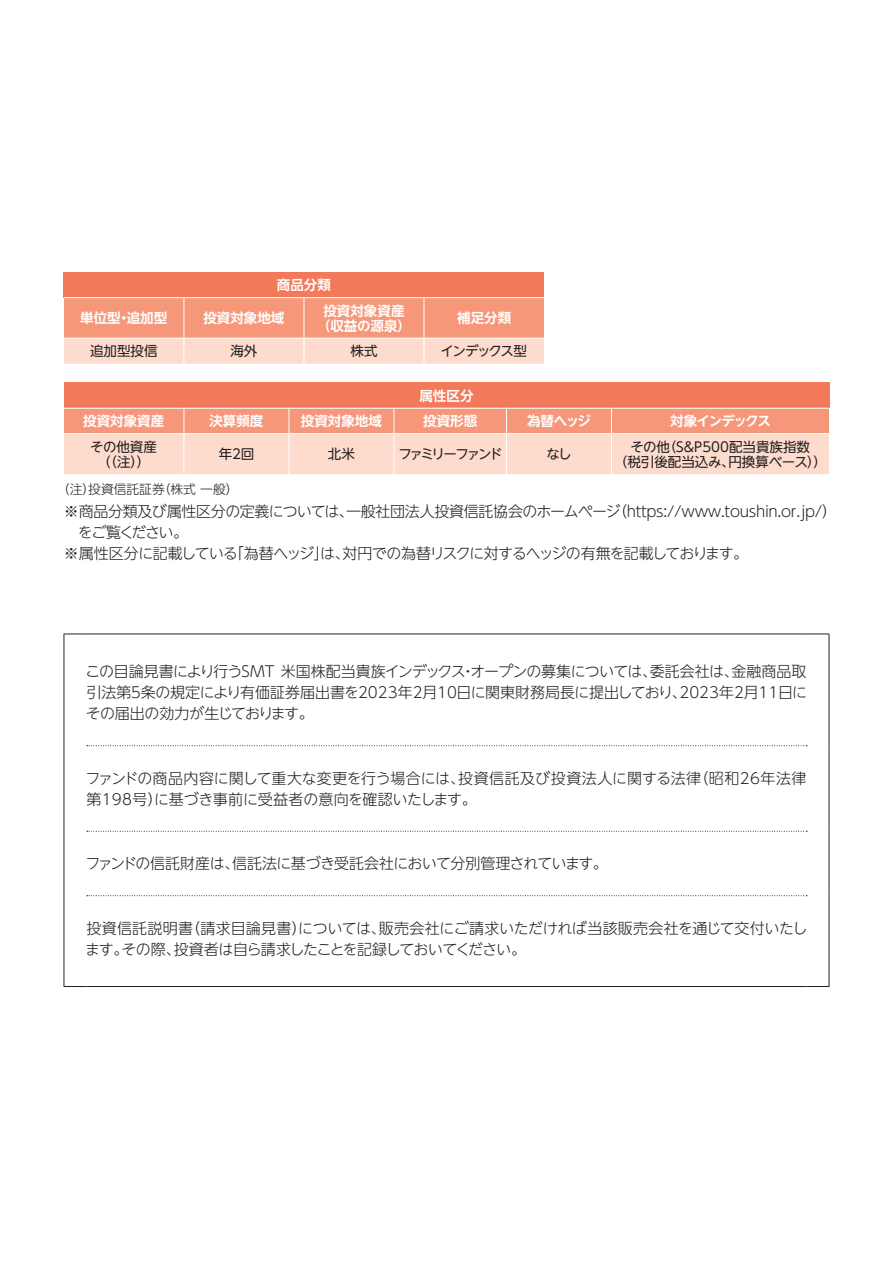
<style>
.page{position:relative;width:893px;height:1263px;background:#fff}
.page>*{position:absolute;margin:0;border:0;box-sizing:border-box;transform-origin:0 0}
.t1{font:300 15px/21px "UD Shin Go NT Pro";letter-spacing:-.02em;color:#231f20;text-align:justify}
.t2{font:300 15px/21px "UD Shin Go NT Pro";letter-spacing:.005em;color:#231f20}
.t3{font:300 15px "UD Shin Go NT Pro";letter-spacing:-.065em;color:#231f20}
.t4{font:300 15px "UD Shin Go NT Pro";letter-spacing:-.04em;color:#231f20}
.t5{font:300 15px "UD Shin Go NT Pro";letter-spacing:-.11em;color:#231f20}
.t6{font:700 13.5px/15px "UD Shin Go NT Pro De";color:#fff;text-align:center}
.t7{font:13.5px/15px "UD Shin Go NT Pro";color:#231f20;text-align:center}
.t8{font:13.5px "UD Shin Go NT Pro";letter-spacing:-.175em;color:#231f20}
.t9{font:700 13.5px "UD Shin Go NT Pro De";letter-spacing:-.08em;color:#fff}
.t10{font:13.5px "UD Shin Go NT Pro";letter-spacing:-.1em;color:#231f20}
.t11{font:300 12.75px "UD Shin Go NT Pro";color:#231f20}
</style>
<div class="page">
<div style="left:64px;top:272px;width:480px;height:26px;background:#f3795b"></div>
<hr style="left:64px;top:297px;width:120px;height:1px;background:#fff">
<hr style="left:184px;top:297px;width:120px;height:1px;background:#fff">
<hr style="left:304px;top:297px;width:120px;height:1px;background:#fff">
<hr style="left:424px;top:297px;width:120px;height:1px;background:#fff">
<svg style="left:64px;top:298px;width:480px;height:66px;background:#f8b39d"></svg>
<div style="left:64px;top:383px;width:765px;height:25px;background:#f3795b"></div>
<svg style="left:64px;top:408px;width:765px;height:66px;background:#fac3af"></svg>
<hr style="left:64px;top:433px;width:120px;height:1px;background:#fff">
<hr style="left:184px;top:433px;width:105px;height:1px;background:#fff">
<hr style="left:184px;top:434px;width:1px;height:40px;background:#fff">
<hr style="left:289px;top:433px;width:105px;height:1px;background:#fff">
<hr style="left:289px;top:434px;width:1px;height:40px;background:#fff">
<hr style="left:394px;top:433px;width:112px;height:1px;background:#fff">
<hr style="left:394px;top:434px;width:1px;height:40px;background:#fff">
<hr style="left:506px;top:433px;width:105px;height:1px;background:#fff">
<hr style="left:506px;top:434px;width:1px;height:40px;background:#fff">
<hr style="left:611px;top:433px;width:218px;height:1px;background:#fff">
<hr style="left:611px;top:434px;width:1px;height:40px;background:#fff">
<svg style="left:87px;top:745px;width:720px;height:1px"></svg>
<svg style="left:87px;top:831px;width:720px;height:1px"></svg>
<svg style="left:87px;top:895px;width:720px;height:1px"></svg>
<svg style="left:65px;top:634px;width:21px;height:1px"></svg>
<hr style="left:64px;top:634px;width:1px;height:112px;background:#231f20">
<hr style="left:86px;top:634px;width:720px;height:1px;background:#231f20">
<svg style="left:806px;top:634px;width:23px;height:1px"></svg>
<hr style="left:829px;top:634px;width:1px;height:112px;background:#231f20">
<hr style="left:64px;top:746px;width:1px;height:85px;background:#231f20">
<hr style="left:829px;top:746px;width:1px;height:85px;background:#231f20">
<hr style="left:64px;top:831px;width:1px;height:65px;background:#231f20">
<hr style="left:829px;top:831px;width:1px;height:65px;background:#231f20">
<hr style="left:64px;top:896px;width:1px;height:90px;background:#231f20">
<hr style="left:829px;top:896px;width:1px;height:90px;background:#231f20">
<svg style="left:64px;top:986px;width:22px;height:1px"></svg>
<hr style="left:86px;top:986px;width:720px;height:1px;background:#231f20">
<svg style="left:806px;top:986px;width:23px;height:1px"></svg>
<p class="t6" style="left:277px;top:277px;width:55px">商品分類</p>
<p class="t6" style="left:80px;top:310px;width:88px">単位型・追加型</p>
<p class="t6" style="left:203px;top:310px;width:82px">投資対象地域</p>
<p class="t6" style="left:317px;top:302px;width:96px">投資対象資産（収益の源泉）</p>
<p class="t6" style="left:457px;top:310px;width:55px">補足分類</p>
<p class="t7" style="left:90px;top:343px;width:69px">追加型投信</p>
<p class="t7" style="left:230px;top:343px;width:28px">海外</p>
<p class="t7" style="left:350px;top:343px;width:28px">株式</p>
<p class="t10" style="left:441px;top:340px;width:88px">インデックス型</p>
<p class="t6" style="left:419px;top:388px;width:55px">属性区分</p>
<p class="t6" style="left:83px;top:413px;width:82px">投資対象資産</p>
<p class="t6" style="left:209px;top:413px;width:55px">決算頻度</p>
<p class="t6" style="left:301px;top:413px;width:82px">投資対象地域</p>
<p class="t6" style="left:423px;top:413px;width:56px">投資形態</p>
<p class="t6" style="left:527px;top:413px;width:66px">為替ヘッジ</p>
<p class="t9" style="left:670px;top:410px;width:102px">対象インデックス</p>
<p class="t7" style="left:90px;top:438px;width:68px">その他資産（（注））</p>
<p class="t7" style="left:219px;top:446px;width:37px">年２回</p>
<p class="t7" style="left:328px;top:446px;width:28px">北米</p>
<p class="t8" style="left:398px;top:443px;width:106px">ファミリーファンド</p>
<p class="t7" style="left:547px;top:446px;width:27px">なし</p>
<p class="t7" style="left:614px;top:438px;width:215px">その他（S&amp;P500配当貴族指数<br>（税引後配当込み、円換算ベース））</p>
<p class="t11" style="left:57px;top:479px;width:183px">（注）投資信託証券（株式 一般）</p>
<p class="t1" style="left:64px;top:500px;width:775px">※商品分類及び属性区分の定義については、一般社団法人投資信託協会のホームページ（https://www.toushin.or.jp/）</p>
<p class="t5" style="left:78px;top:520px;width:112px">をご覧ください。</p>
<p class="t3" style="left:64px;top:541px;width:686px">※属性区分に記載している「為替ヘッジ」は、対円での為替リスクに対するヘッジの有無を記載しております。</p>
<p class="t1" style="left:85px;top:660px;width:723px">この目論見書により行うSMT 米国株配当貴族インデックス・オープンの募集については、委託会社は、金融商品取引法第５条の規定により有価証券届出書を2023年2月10日に関東財務局長に提出しており、2023年2月11日にその届出の効力が生じております。</p>
<p class="t2" style="left:85px;top:767px;width:722px">ファンドの商品内容に関して重大な変更を行う場合には、投資信託及び投資法人に関する法律（昭和26年法律第198号）に基づき事前に受益者の意向を確認いたします。</p>
<p class="t4" style="left:85px;top:851px;width:524px">ファンドの信託財産は、信託法に基づき受託会社において分別管理されています。</p>
<p class="t1" style="left:85px;top:917px;width:724px">投資信託説明書（請求目論見書）については、販売会社にご請求いただければ当該販売会社を通じて交付いたします。その際、投資者は自ら請求したことを記録しておいてください。</p>
</div>
